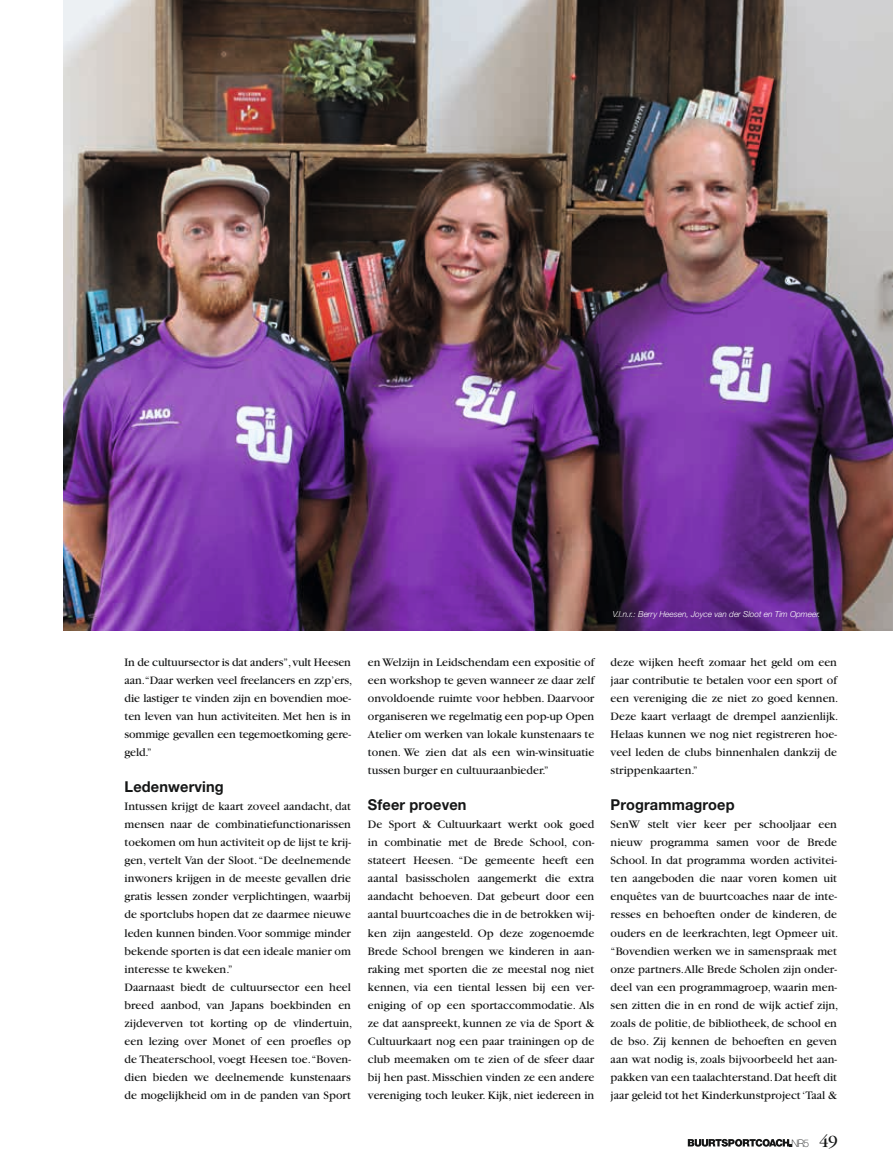
<style>
.page{position:relative;width:893px;height:1170px;background:#fff}
.page>*{position:absolute;margin:0;border:0;box-sizing:border-box;transform-origin:0 0}
.t1{font:18px "Garamond";color:#151616}
.t2{font:700 15px "Helvetica Neue LT Std";letter-spacing:.01em;color:#151616}
.t3{font:12px/18px "Garamond";color:#151616}
.t4{font:100 10.35px "Helvetica Neue LT Std";color:#151616}
.t5{font:italic 300 8.25px "Helvetica Neue LT Std";color:#fff}
</style>
<div class="page">
<svg style="left:688px;top:1138px;width:104px;height:8px"></svg>
<img style="left:64px;top:0;width:829px;height:630px">
<p class="t3" style="left:125px;top:653px;width:229px">In de cultuursector is dat anders”, vult Heesen aan.“Daar werken veel freelancers en zzp’ers, die lastiger te vinden zijn en bovendien moe&shy;ten leven van hun activiteiten. Met hen is in sommige gevallen een tegemoetkoming gere&shy;geld.”</p>
<p class="t2" style="left:125px;top:777px;width:101px">Ledenwerving</p>
<p class="t3" style="left:125px;top:797px;width:229px">Intussen krijgt de kaart zoveel aandacht, dat mensen naar de combinatiefunctionarissen toekomen om hun activiteit op de lijst te krij&shy;gen, vertelt Van der Sloot. “De deelnemende inwoners krijgen in de meeste gevallen drie gratis lessen zonder verplichtingen, waarbij de sportclubs hopen dat ze daarmee nieuwe leden kunnen binden.Voor sommige minder bekende sporten is dat een ideale manier om interesse te kweken.”<br>Daarnaast biedt de cultuursector een heel breed aanbod, van Japans boekbinden en zijdeverven tot korting op de vlindertuin, een lezing over Monet of een proefles op de Theaterschool, voegt Heesen toe. “Boven&shy;dien bieden we deelnemende kunstenaars de mogelijkheid om in de panden van Sport</p>
<p class="t5" style="left:613px;top:608px;width:209px">V.l.n.r.: Berry Heesen, Joyce van der Sloot en Tim Opmeer.</p>
<p class="t3" style="left:368px;top:653px;width:228px;text-align:justify">en Welzijn in Leidschendam een expositie of een workshop te geven wanneer ze daar zelf onvoldoende ruimte voor hebben. Daarvoor organiseren we regelmatig een pop-up Open Atelier om werken van lokale kunstenaars te tonen. We zien dat als een win-winsituatie tussen burger en cultuuraanbieder.”</p>
<p class="t2" style="left:368px;top:795px;width:100px">Sfeer proeven</p>
<p class="t3" style="left:368px;top:815px;width:228px;text-align:justify">De Sport &amp; Cultuurkaart werkt ook goed in combinatie met de Brede School, con&shy;stateert Heesen. “De gemeente heeft een aantal basisscholen aangemerkt die extra aandacht behoeven. Dat gebeurt door een aantal buurtcoaches die in de betrokken wij&shy;ken zijn aangesteld. Op deze zogenoemde Brede School brengen we kinderen in aan&shy;raking met sporten die ze meestal nog niet kennen, via een tiental lessen bij een ver&shy;eniging of op een sportaccommodatie. Als ze dat aanspreekt, kunnen ze via de Sport &amp; Cultuurkaart nog een paar trainingen op de club meemaken om te zien of de sfeer daar bij hen past. Misschien vinden ze een andere vereniging toch leuker. Kijk, niet iedereen in</p>
<p class="t3" style="left:611px;top:653px;width:229px">deze wijken heeft zomaar het geld om een jaar contributie te betalen voor een sport of een vereniging die ze niet zo goed kennen.<br>Deze kaart verlaagt de drempel aanzienlijk.<br>Helaas kunnen we nog niet registreren hoe&shy;veel leden de clubs binnenhalen dankzij de strippenkaarten.”</p>
<p class="t2" style="left:611px;top:795px;width:125px">Programmagroep</p>
<p class="t3" style="left:611px;top:815px;width:229px">SenW stelt vier keer per schooljaar een nieuw programma samen voor de Brede School. In dat programma worden activitei&shy;ten aangeboden die naar voren komen uit enquêtes van de buurtcoaches naar de inte&shy;resses en behoeften onder de kinderen, de ouders en de leerkrachten, legt Opmeer uit. “Bovendien werken we in samenspraak met onze partners.Alle Brede Scholen zijn onder&shy;deel van een programmagroep, waarin men&shy;sen zitten die in en rond de wijk actief zijn, zoals de politie, de bibliotheek, de school en de bso. Zij kennen de behoeften en geven aan wat nodig is, zoals bijvoorbeeld het aan&shy;pakken van een taalachterstand. Dat heeft dit jaar geleid tot het Kinderkunstproject ‘Taal &amp;</p>
<p class="t4" style="left:792px;top:1136px;width:19px">NR5</p>
<h1 class="t1" style="left:819px;top:1131px;width:20px">49</h1>
</div>
